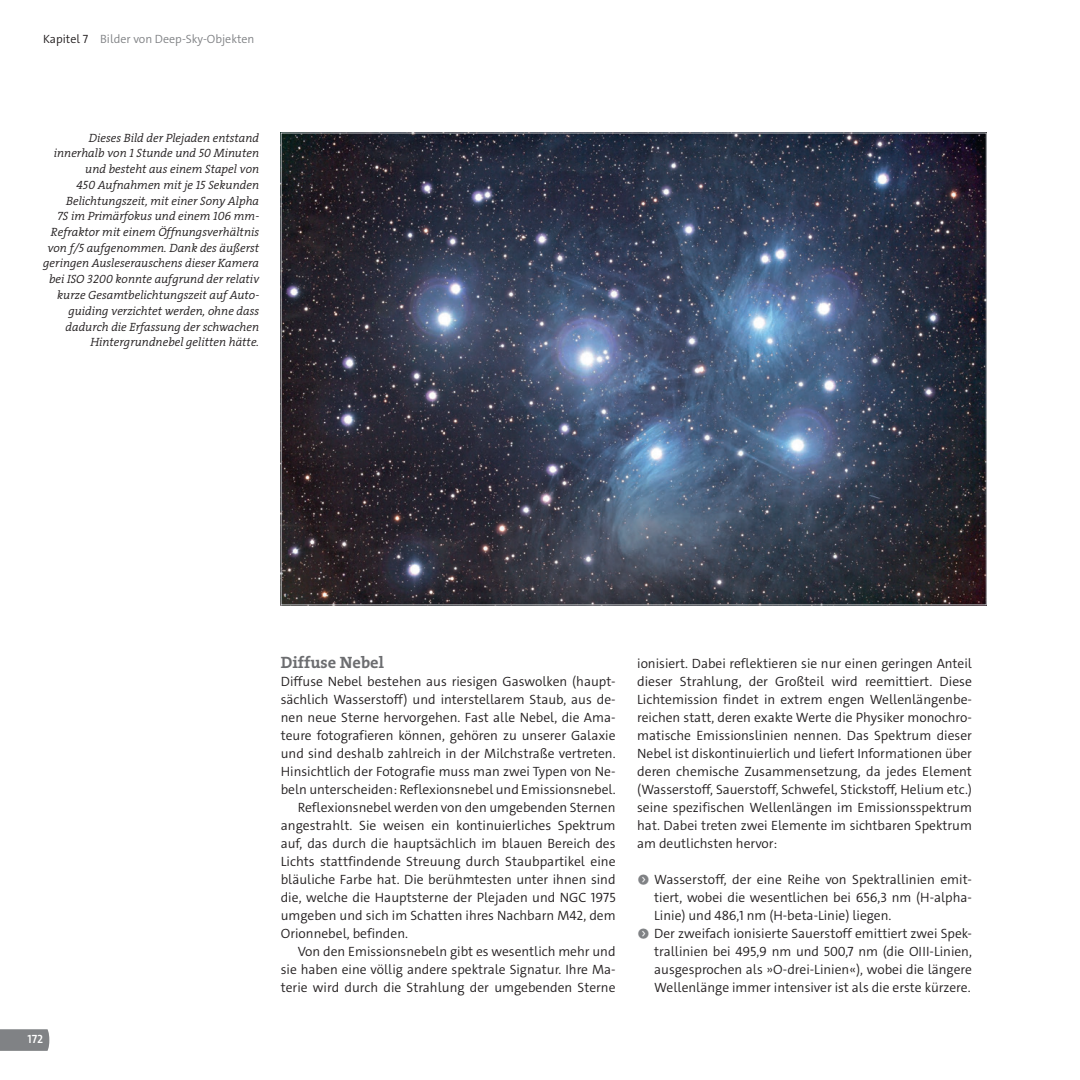
<style>
.page{position:relative;width:1080px;height:1080px;background:#fff}
.page>*{position:absolute;margin:0;border:0;box-sizing:border-box;transform-origin:0 0}
.t1{font:16.5px "The Serif HP7 Bld";color:#6c6d70}
.t2{font:300 13.5px/18px "The Sans C4 s";color:#231f20;text-align:justify}
.t3{font:12px/15.8px "The Serif HP4 Se Lig IT";color:#231f20;text-align:right}
.t4{font:300 12px "The Sans C4 s";color:#808285}
.t5{font:600 12px "The Sans C4 s";color:#fff}
.s1{color:#231f20}
</style>
<div class="page">
<svg style="left:0;top:1029px;width:49px;height:22px"></svg>
<img style="left:283px;top:135px;width:702px;height:468px">
<p class="t4" style="left:43px;top:31px;width:213px"><span class="s1">Kapitel 7</span> Bilder von Deep-Sky-Objekten</p>
<p class="t3" style="left:43px;top:130px;width:217px">Dieses Bild der Plejaden entstand innerhalb von 1 Stunde und 50 Minuten und besteht aus einem Stapel von<br>450 Aufnahmen mit je 15 Sekunden Belichtungszeit, mit einer Sony Alpha<br>7S im Primärfokus und einem 106 mm-Refraktor mit einem Öffnungsverhältnis von f/5 aufgenommen. Dank des äußerst geringen Ausleserauschens dieser Kamera bei ISO 3200 konnte aufgrund der relativ kurze Gesamtbelichtungszeit auf Auto&shy;guiding verzichtet werden, ohne dass dadurch die Erfassung der schwachen Hintergrundnebel gelitten hätte.</p>
<p class="t5" style="left:28px;top:1032px;width:17px">172</p>
<p class="t1" style="left:281px;top:652px;width:105px">Diffuse Nebel</p>
<p class="t2" style="left:281px;top:673px;width:336px">Diffuse Nebel bestehen aus riesigen Gaswolken (haupt-</p>
<p class="t2" style="left:281px;top:691px;width:336px">sächlich Wasserstoff) und interstellarem Staub, aus de-</p>
<p class="t2" style="left:281px;top:709px;width:336px">nen neue Sterne hervorgehen. Fast alle Nebel, die Ama-</p>
<p class="t2" style="left:281px;top:727px;width:336px">teure fotografieren können, gehören zu unserer Galaxie</p>
<p class="t2" style="left:281px;top:745px;width:336px">und sind deshalb zahlreich in der Milchstraße vertreten.</p>
<p class="t2" style="left:281px;top:763px;width:336px">Hinsichtlich der Fotografie muss man zwei Typen von Ne-</p>
<p class="t2" style="left:281px;top:781px;width:336px">beln unterscheiden: Reflexionsnebel und Emissionsnebel.</p>
<p class="t2" style="left:298px;top:799px;width:319px">Reflexionsnebel werden von den umgebenden Sternen</p>
<p class="t2" style="left:281px;top:817px;width:336px">angestrahlt. Sie weisen ein kontinuierliches Spektrum</p>
<p class="t2" style="left:281px;top:835px;width:336px">auf, das durch die hauptsächlich im blauen Bereich des</p>
<p class="t2" style="left:281px;top:853px;width:336px">Lichts stattfindende Streuung durch Staubpartikel eine</p>
<p class="t2" style="left:281px;top:871px;width:336px">bläuliche Farbe hat. Die berühmtesten unter ihnen sind</p>
<p class="t2" style="left:281px;top:889px;width:336px">die, welche die Hauptsterne der Plejaden und NGC 1975</p>
<p class="t2" style="left:281px;top:907px;width:336px">umgeben und sich im Schatten ihres Nachbarn M42, dem</p>
<p class="t2" style="left:281px;top:925px;width:129px">Orionnebel, befinden.</p>
<p class="t2" style="left:298px;top:943px;width:319px">Von den Emissionsnebeln gibt es wesentlich mehr und</p>
<p class="t2" style="left:281px;top:961px;width:336px">sie haben eine völlig andere spektrale Signatur. Ihre Ma-</p>
<p class="t2" style="left:281px;top:979px;width:336px">terie wird durch die Strahlung der umgebenden Sterne</p>
<p class="t2" style="left:637px;top:655px;width:336px">ionisiert. Dabei reflektieren sie nur einen geringen Anteil dieser Strahlung, der Großteil wird reemittiert. Diese Lichtemission findet in extrem engen Wellenlängenbe&shy;reichen statt, deren exakte Werte die Physiker monochro&shy;matische Emissionslinien nennen. Das Spektrum dieser Nebel ist diskontinuierlich und liefert Informationen über deren chemische Zusammensetzung, da jedes Element (Wasserstoff, Sauerstoff, Schwefel, Stickstoff, Helium etc.) seine spezifischen Wellenlängen im Emissionsspektrum hat. Dabei treten zwei Elemente im sichtbaren Spektrum am deutlichsten hervor:</p>
<p class="t2" style="left:637px;top:871px;width:336px"><sub>f</sub> Wasserstoff, der eine Reihe von Spektrallinien emit-</p>
<p class="t2" style="left:654px;top:889px;width:319px">tiert, wobei die wesentlichen bei 656,3 nm (H-alpha-</p>
<p class="t2" style="left:654px;top:907px;width:239px">Linie) und 486,1 nm (H-beta-Linie) liegen.</p>
<p class="t2" style="left:637px;top:925px;width:336px"><sub>f</sub> Der zweifach ionisierte Sauerstoff emittiert zwei Spek-</p>
<p class="t2" style="left:654px;top:943px;width:319px">trallinien bei 495,9 nm und 500,7 nm (die OIII-Linien,</p>
<p class="t2" style="left:654px;top:961px;width:319px">ausgesprochen als »O-drei-Linien«), wobei die längere</p>
<p class="t2" style="left:654px;top:979px;width:318px">Wellenlänge immer intensiver ist als die erste kürzere.</p>
</div>
